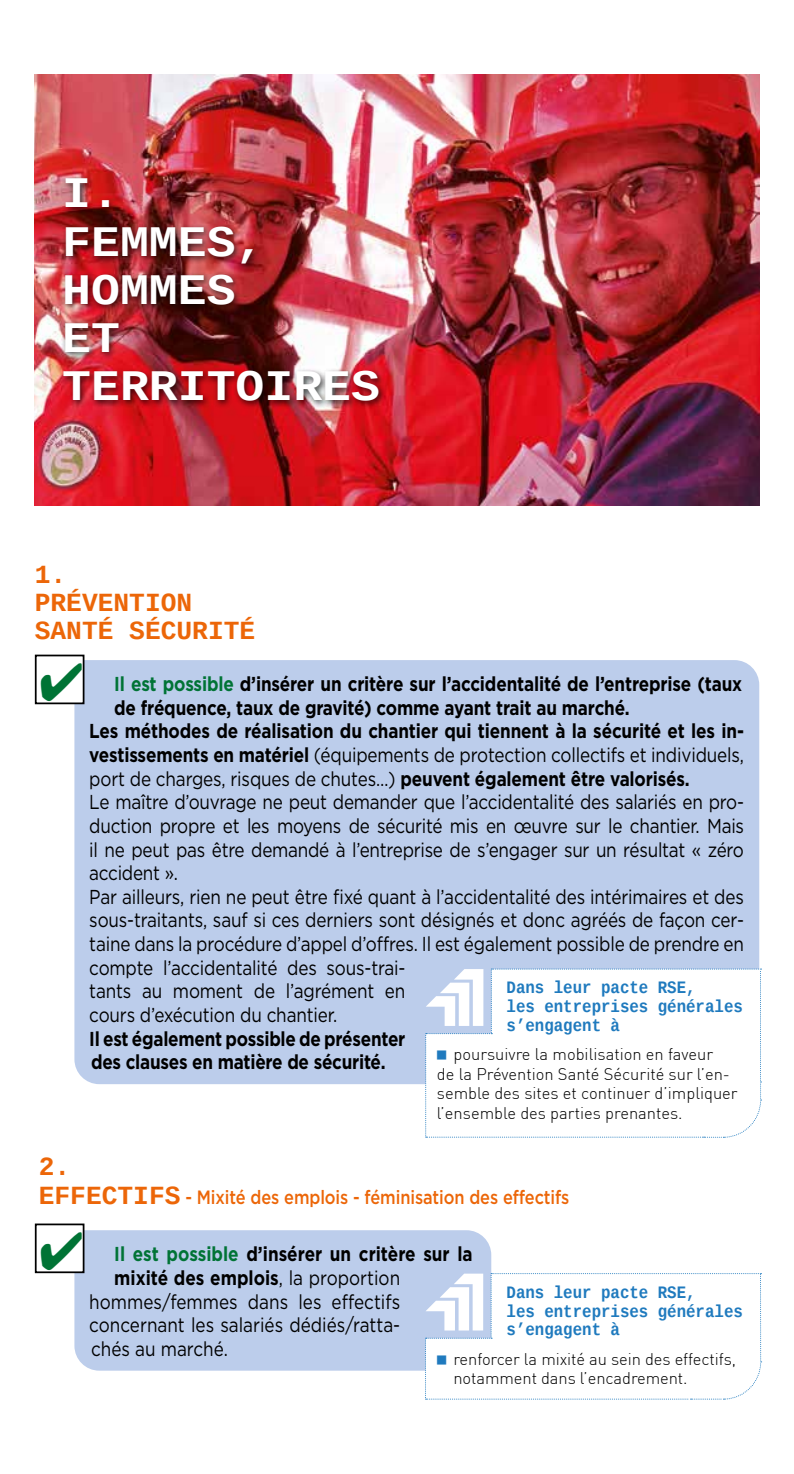
<style>
.page{position:relative;width:794px;height:1474px;background:#fff}
.page>*{position:absolute;margin:0;border:0;box-sizing:border-box;transform-origin:0 0}
.t1{font:700 43.75px/48.1px "Liberation Mono";color:#fff;scale:1.1 1}
.t2{font:700 26.25px/28.3px "Liberation Mono";color:#ec6608}
.t3{font:20.12px "Gotham";letter-spacing:-.01em;color:#000;scale:.85 1}
.t4{font:700 20.12px/23.6px "Gotham";letter-spacing:-.01em;color:#000;scale:.85 1}
.t5{font:500 19.25px "Gotham";letter-spacing:-.005em;color:#ec6608;scale:.85 1}
.t6{font:700 17.5px/18.7px "Liberation Mono";color:#1f7abe;scale:.9 1}
.t7{font:300 16.45px/19.6px "DIN Pro";color:#000}
.s1{color:#007335}
.s2{font-weight:700}
.s3{color:#1f7abe}
.s4{font-family:"Liberation Mono";font-weight:700;font-size:26.25px}
.s5{font-weight:400}
</style>
<div class="page">
<div style="left:74px;top:1230px;width:417px;height:140px;background:#bccdeb"></div>
<div style="left:74px;top:660px;width:685px;height:424px;background:#bccdeb"></div>
<img style="left:35px;top:74px;width:724px;height:431px">
<div style="left:59px;top:174px;width:328px;height:235px;background:#000;opacity:.75"></div>
<svg style="left:425px;top:968px;width:336px;height:170px"></svg>
<svg style="left:425px;top:1273px;width:336px;height:126px"></svg>
<div style="left:36px;top:655px;width:48px;height:48px;background:#fff"></div>
<div style="left:35px;top:654px;width:49px;height:50px;border:2px solid #000"></div>
<div style="left:36px;top:1224px;width:48px;height:48px;background:#fff"></div>
<div style="left:35px;top:1223px;width:49px;height:50px;border:2px solid #000"></div>
<svg style="left:81px;top:663px;width:1px;height:37px"></svg>
<svg style="left:81px;top:1231px;width:1px;height:38px"></svg>
<h1 class="t1" style="left:62px;top:172px;width:290px">I.<br>FEMMES,<br>HOMMES<br>ET<br>TERRITOIRES</h1>
<h2 class="t2" style="left:35px;top:561px;width:222px">1.<br>PRÉVENTION<br>SANTÉ SÉCURITÉ</h2>
<p class="t4" style="left:114px;top:672px;width:740px"><span class="s1">Il est possible</span> d’insérer un critère sur l’accidentalité de l’entreprise (taux</p>
<p class="t4" style="left:114px;top:695px;width:608px">de fréquence, taux de gravité) comme ayant trait au marché.</p>
<p class="t4" style="left:89px;top:719px;width:771px">Les méthodes de réalisation du chantier qui tiennent à la sécurité et les in-</p>
<p class="t3" style="left:89px;top:742px;width:772px"><span class="s2">vestissements en matériel</span> (équipements de protection collectifs et individuels,</p>
<p class="t3" style="left:89px;top:765px;width:708px">port de charges, risques de chutes…) <span class="s2">peuvent également être valorisés.</span></p>
<p class="t3" style="left:89px;top:789px;width:771px">Le maître d’ouvrage ne peut demander que l’accidentalité des salariés en pro-</p>
<p class="t3" style="left:89px;top:813px;width:772px">duction propre et les moyens de sécurité mis en œuvre sur le chantier. Mais</p>
<p class="t3" style="left:89px;top:836px;width:771px">il ne peut pas être demandé à l’entreprise de s’engager sur un résultat « zéro</p>
<p class="t3" style="left:89px;top:860px;width:106px">accident ».</p>
<p class="t3" style="left:89px;top:883px;width:771px">Par ailleurs, rien ne peut être fixé quant à l’accidentalité des intérimaires et des</p>
<p class="t3" style="left:89px;top:907px;width:771px">sous-traitants, sauf si ces derniers sont désignés et donc agréés de façon cer-</p>
<p class="t3" style="left:89px;top:931px;width:771px">taine dans la procédure d’appel d’offres. Il est également possible de prendre en</p>
<p class="t3" style="left:89px;top:954px;width:373px">compte l’accidentalité des sous-trai-</p>
<p class="t3" style="left:89px;top:978px;width:373px">tants au moment de l’agrément en</p>
<p class="t3" style="left:89px;top:1002px;width:293px">cours d’exécution du chantier.</p>
<p class="t4" style="left:89px;top:1026px;width:373px">Il est également possible de présenter des clauses en matière de sécurité.</p>
<p class="t6" style="left:506px;top:979px;width:264px">Dans leur pacte RSE,<br>les entreprises générales s’engagent à</p>
<p class="t7" style="left:437px;top:1044px;width:302px"><span class="s3">■</span> poursuivre la mobilisation en faveur<br>de la Prévention Santé Sécurité sur l’en&shy;semble des sites et continuer d’impliquer l’ensemble des parties prenantes.</p>
<h2 class="t2" style="left:39px;top:1154px;width:33px">2.</h2>
<p class="t5" style="left:39px;top:1184px;width:626px"><span class="s4">EFFECTIFS</span> - Mixité des emplois - féminisation des effectifs</p>
<p class="t4" style="left:114px;top:1242px;width:423px"><span class="s1">Il est possible</span> d’insérer un critère sur la</p>
<p class="t4" style="left:114px;top:1265px;width:338px">mixité des emplois<span class="s5">, la proportion</span></p>
<p class="t3" style="left:89px;top:1288px;width:367px">hommes/femmes dans les effectifs</p>
<p class="t3" style="left:89px;top:1312px;width:367px">concernant les salariés dédiés/ratta-</p>
<p class="t3" style="left:91px;top:1335px;width:162px">chés au marché.</p>
<p class="t6" style="left:506px;top:1283px;width:264px">Dans leur pacte RSE,<br>les entreprises générales s’engagent à</p>
<p class="t7" style="left:453px;top:1348px;width:284px;text-indent:-17px"><span class="s3">■</span> renforcer la mixité au sein des effectifs, notamment dans l’encadrement.</p>
</div>
